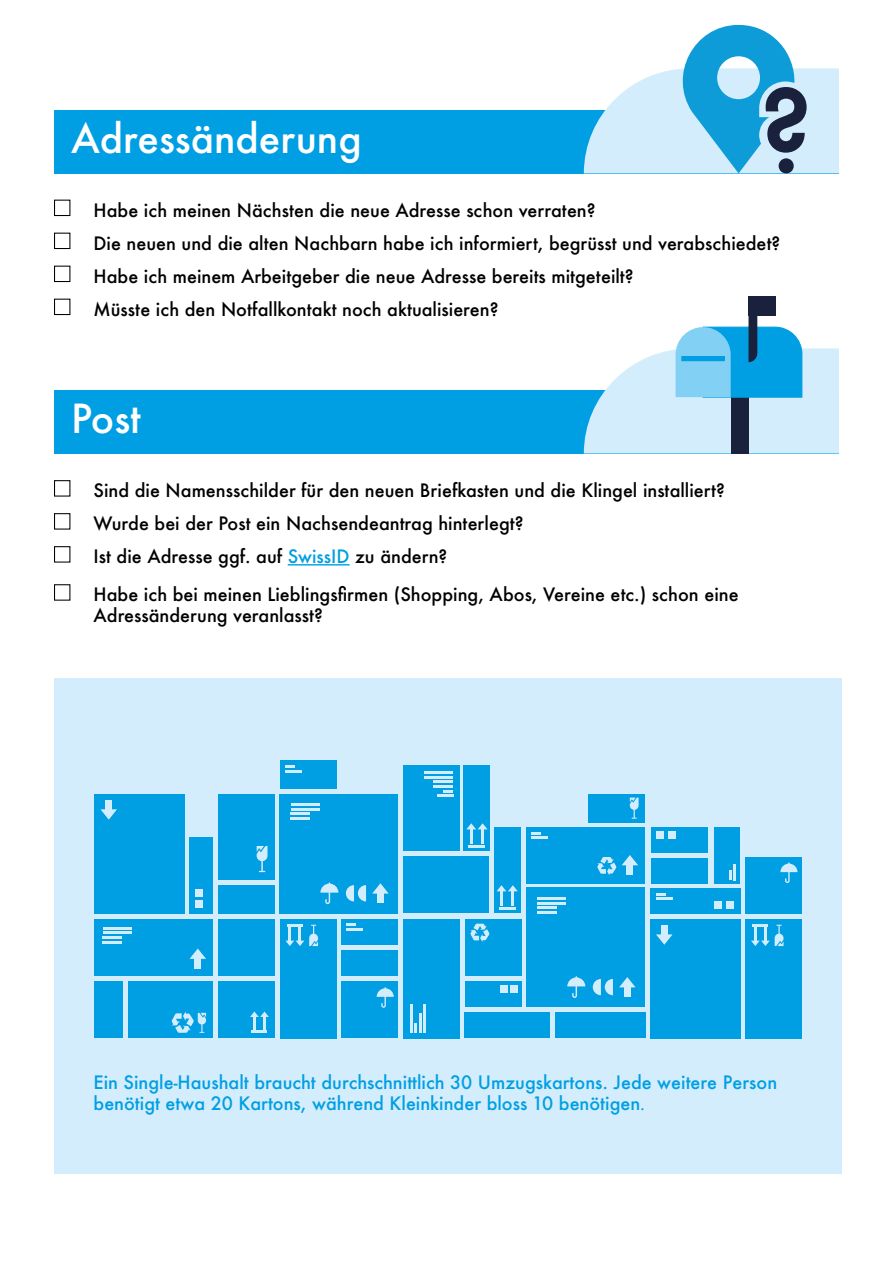
<style>
.page{position:relative;width:893px;height:1263px;background:#fff}
.page>*{position:absolute;margin:0;border:0;box-sizing:border-box;transform-origin:0 0}
.t1{font:500 39px "Futura";color:#fff}
.t2{font:500 18px/33px "Futura";color:#000}
.t3{font:500 18px/21px "Futura";color:#009fe3}
.s1{color:#009fe3}
.s2{font-family:"Minion Pro";font-weight:400}
</style>
<div class="page">
<div style="left:54px;top:678px;width:788px;height:495px;background:#d4edfc"></div>
<div style="left:54px;top:110px;width:784px;height:63px;background:#009fe3"></div>
<svg style="left:584px;top:25px;width:255px;height:148px"></svg>
<div style="left:54px;top:200px;width:16px;height:16px;border:1px solid #000"></div>
<div style="left:54px;top:480px;width:16px;height:17px;border:1px solid #000"></div>
<div style="left:54px;top:233px;width:16px;height:16px;border:1px solid #000"></div>
<div style="left:54px;top:513px;width:16px;height:17px;border:1px solid #000"></div>
<div style="left:54px;top:266px;width:16px;height:16px;border:1px solid #000"></div>
<div style="left:54px;top:546px;width:16px;height:17px;border:1px solid #000"></div>
<div style="left:54px;top:299px;width:16px;height:16px;border:1px solid #000"></div>
<div style="left:54px;top:584px;width:16px;height:17px;border:1px solid #000"></div>
<div style="left:54px;top:390px;width:784px;height:63px;background:#009fe3"></div>
<hr style="left:288px;top:564px;width:62px;height:1px;background:#009fe3">
<div style="left:731px;top:379px;width:17px;height:75px;background:#1a213d"></div>
<svg style="left:584px;top:316px;width:255px;height:137px"></svg>
<div style="left:748px;top:297px;width:28px;height:19px;background:#1a213d"></div>
<hr style="left:682px;top:357px;width:42px;height:4px;background:#009fe3">
<div style="left:682px;top:356px;width:43px;height:5px;border:1px solid #009fe3"></div>
<div style="left:95px;top:981px;width:28px;height:57px;background:#009fe3"></div>
<div style="left:128px;top:981px;width:85px;height:57px;background:#009fe3"></div>
<div style="left:218px;top:981px;width:57px;height:57px;background:#009fe3"></div>
<div style="left:341px;top:981px;width:57px;height:57px;background:#009fe3"></div>
<div style="left:218px;top:919px;width:57px;height:57px;background:#009fe3"></div>
<div style="left:95px;top:919px;width:118px;height:57px;background:#009fe3"></div>
<div style="left:280px;top:919px;width:56px;height:119px;background:#009fe3"></div>
<div style="left:465px;top:919px;width:57px;height:57px;background:#009fe3"></div>
<div style="left:403px;top:919px;width:57px;height:119px;background:#009fe3"></div>
<div style="left:190px;top:837px;width:23px;height:76px;background:#009fe3"></div>
<div style="left:714px;top:827px;width:26px;height:57px;background:#009fe3"></div>
<div style="left:218px;top:885px;width:57px;height:28px;background:#009fe3"></div>
<div style="left:465px;top:1012px;width:85px;height:26px;background:#009fe3"></div>
<div style="left:555px;top:1012px;width:90px;height:26px;background:#009fe3"></div>
<div style="left:465px;top:981px;width:57px;height:26px;background:#009fe3"></div>
<div style="left:95px;top:794px;width:90px;height:119px;background:#009fe3"></div>
<div style="left:218px;top:794px;width:57px;height:86px;background:#009fe3"></div>
<div style="left:280px;top:794px;width:118px;height:119px;background:#009fe3"></div>
<div style="left:403px;top:765px;width:57px;height:86px;background:#009fe3"></div>
<div style="left:403px;top:856px;width:86px;height:57px;background:#009fe3"></div>
<div style="left:341px;top:950px;width:57px;height:26px;background:#009fe3"></div>
<div style="left:280px;top:761px;width:56px;height:28px;background:#009fe3"></div>
<div style="left:341px;top:919px;width:57px;height:26px;background:#009fe3"></div>
<div style="left:650px;top:888px;width:90px;height:25px;background:#009fe3"></div>
<div style="left:194px;top:955px;width:7px;height:13px;background:#d4edfc"></div>
<svg style="left:190px;top:948px;width:16px;height:11px"></svg>
<div style="left:377px;top:889px;width:7px;height:14px;background:#d4edfc"></div>
<svg style="left:372px;top:883px;width:16px;height:10px"></svg>
<div style="left:105px;top:800px;width:7px;height:13px;background:#d4edfc"></div>
<svg style="left:100px;top:809px;width:17px;height:11px"></svg>
<div style="left:650px;top:919px;width:90px;height:119px;background:#009fe3"></div>
<div style="left:661px;top:925px;width:7px;height:13px;background:#d4edfc"></div>
<svg style="left:656px;top:934px;width:16px;height:11px"></svg>
<svg style="left:257px;top:846px;width:10px;height:26px"></svg>
<svg style="left:377px;top:987px;width:17px;height:21px"></svg>
<div style="left:745px;top:857px;width:57px;height:56px;background:#009fe3"></div>
<svg style="left:780px;top:862px;width:17px;height:21px"></svg>
<svg style="left:320px;top:882px;width:18px;height:22px"></svg>
<svg style="left:250px;top:1011px;width:19px;height:22px"></svg>
<svg style="left:285px;top:925px;width:33px;height:21px"></svg>
<div style="left:745px;top:919px;width:57px;height:119px;background:#009fe3"></div>
<svg style="left:751px;top:925px;width:32px;height:21px"></svg>
<div style="left:494px;top:827px;width:26px;height:86px;background:#009fe3"></div>
<svg style="left:497px;top:885px;width:21px;height:24px"></svg>
<div style="left:464px;top:765px;width:26px;height:86px;background:#009fe3"></div>
<svg style="left:466px;top:823px;width:21px;height:24px"></svg>
<svg style="left:346px;top:885px;width:20px;height:16px"></svg>
<svg style="left:470px;top:923px;width:19px;height:19px"></svg>
<svg style="left:172px;top:1011px;width:34px;height:22px"></svg>
<hr style="left:103px;top:927px;width:28px;height:2px;background:#d4edfc">
<hr style="left:103px;top:932px;width:28px;height:2px;background:#d4edfc">
<svg style="left:103px;top:936px;width:19px;height:7px"></svg>
<div style="left:527px;top:827px;width:118px;height:57px;background:#009fe3"></div>
<div style="left:626px;top:861px;width:7px;height:14px;background:#d4edfc"></div>
<svg style="left:622px;top:855px;width:16px;height:10px"></svg>
<hr style="left:425px;top:771px;width:28px;height:3px;background:#d4edfc">
<hr style="left:425px;top:776px;width:28px;height:2px;background:#d4edfc">
<svg style="left:434px;top:781px;width:19px;height:11px"></svg>
<hr style="left:437px;top:794px;width:16px;height:3px;background:#d4edfc">
<svg style="left:285px;top:766px;width:16px;height:6px"></svg>
<div style="left:588px;top:794px;width:57px;height:28px;background:#009fe3"></div>
<div style="left:651px;top:858px;width:57px;height:26px;background:#009fe3"></div>
<div style="left:651px;top:827px;width:57px;height:26px;background:#009fe3"></div>
<svg style="left:729px;top:864px;width:7px;height:16px"></svg>
<svg style="left:656px;top:893px;width:10px;height:2px"></svg>
<hr style="left:656px;top:897px;width:16px;height:3px;background:#d4edfc">
<svg style="left:531px;top:832px;width:16px;height:7px"></svg>
<svg style="left:346px;top:923px;width:16px;height:7px"></svg>
<hr style="left:410px;top:1004px;width:2px;height:29px;background:#d4edfc">
<svg style="left:415px;top:1023px;width:2px;height:10px"></svg>
<hr style="left:419px;top:1013px;width:2px;height:20px;background:#d4edfc">
<hr style="left:424px;top:1004px;width:2px;height:29px;background:#d4edfc">
<hr style="left:291px;top:804px;width:28px;height:2px;background:#d4edfc">
<hr style="left:291px;top:808px;width:28px;height:2px;background:#d4edfc">
<svg style="left:291px;top:813px;width:19px;height:2px"></svg>
<hr style="left:291px;top:817px;width:19px;height:3px;background:#d4edfc">
<div style="left:527px;top:888px;width:118px;height:119px;background:#009fe3"></div>
<div style="left:624px;top:983px;width:7px;height:14px;background:#d4edfc"></div>
<svg style="left:619px;top:977px;width:16px;height:10px"></svg>
<svg style="left:567px;top:976px;width:18px;height:22px"></svg>
<svg style="left:593px;top:979px;width:20px;height:16px"></svg>
<hr style="left:538px;top:897px;width:28px;height:3px;background:#d4edfc">
<hr style="left:538px;top:902px;width:28px;height:2px;background:#d4edfc">
<svg style="left:538px;top:907px;width:19px;height:6px"></svg>
<div style="left:510px;top:986px;width:8px;height:7px;background:#d4edfc"></div>
<div style="left:727px;top:901px;width:7px;height:8px;background:#d4edfc"></div>
<div style="left:714px;top:901px;width:8px;height:8px;background:#d4edfc"></div>
<div style="left:668px;top:832px;width:8px;height:7px;background:#d4edfc"></div>
<div style="left:656px;top:832px;width:7px;height:7px;background:#d4edfc"></div>
<div style="left:500px;top:986px;width:8px;height:7px;background:#d4edfc"></div>
<div style="left:195px;top:900px;width:7px;height:7px;background:#d4edfc"></div>
<div style="left:195px;top:890px;width:7px;height:7px;background:#d4edfc"></div>
<svg style="left:597px;top:857px;width:19px;height:18px"></svg>
<svg style="left:630px;top:797px;width:9px;height:22px"></svg>
<h1 class="t1" style="left:71px;top:112px;width:292px">Adressänderung</h1>
<p class="t2" style="left:94px;top:193px;width:688px">Habe ich meinen Nächsten die neue Adresse schon verraten?<br>Die neuen und die alten Nachbarn habe ich informiert, begrüsst und verabschiedet?<br>Habe ich meinem Arbeitgeber die neue Adresse bereits mitgeteilt?<br>Müsste ich den Notfallkontakt noch aktualisieren?</p>
<h1 class="t1" style="left:71px;top:392px;width:71px">Post</h1>
<p class="t2" style="left:94px;top:474px;width:633px">Sind die Namensschilder für den neuen Briefkasten und die Klingel installiert?<br>Wurde bei der Post ein Nachsendeantrag hinterlegt?<br>Ist die Adresse ggf. auf <span class="s1">SwissID</span> zu ändern?</p>
<p class="t2" style="left:94px;top:583px;width:647px;line-height:21px">Habe ich bei meinen Lieblingsfirmen (Shopping, Abos, Vereine etc.) schon eine<br>Adressänderung veranlasst?</p>
<p class="t3" style="left:94px;top:1071px;width:685px">Ein Single-Haushalt braucht durchschnittlich 30 Umzugskartons. Jede weitere Person benötigt etwa 20 Kartons, während Kleinkinder bloss 10 benötigen<span class="s2">.</span></p>
</div>
